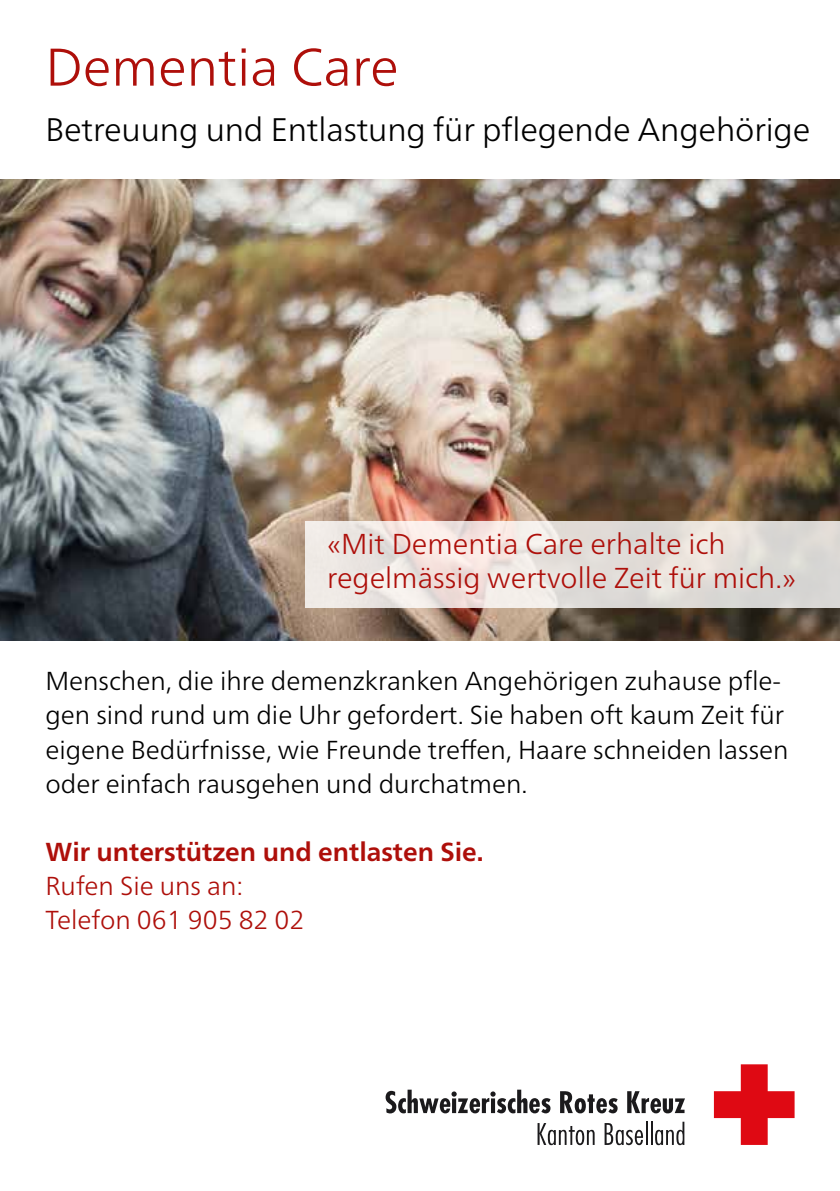
<style>
.page{position:relative;width:840px;height:1191px;background:#fff}
.page>*{position:absolute;margin:0;border:0;box-sizing:border-box;transform-origin:0 0}
.t1{font:300 53px "Frutiger Neue LT Pro";color:#ae0f0a}
.t2{font:300 32.6px "Frutiger Neue LT Pro";letter-spacing:-.005em;color:#000}
.t3{font:300 28.8px/34.6px "Frutiger Neue LT Pro";color:#ae0f0a}
.t4{font:300 26px/34px "Frutiger Neue LT Pro";color:#000}
.t5{font:700 26px "Frutiger Neue LT Pro";color:#ae0f0a}
.t6{font:300 26px/34px "Frutiger Neue LT Pro";color:#ae0f0a}
</style>
<div class="page">
<svg style="left:713px;top:1064px;width:81px;height:81px"></svg>
<svg style="left:385px;top:1089px;width:165px;height:24px"></svg>
<svg style="left:560px;top:1091px;width:57px;height:22px"></svg>
<svg style="left:627px;top:1091px;width:57px;height:22px"></svg>
<svg style="left:537px;top:1123px;width:57px;height:22px"></svg>
<svg style="left:604px;top:1123px;width:38px;height:22px"></svg>
<hr style="left:645px;top:1121px;width:2px;height:24px;background:#1b1a1c">
<hr style="left:650px;top:1121px;width:2px;height:24px;background:#1b1a1c">
<svg style="left:655px;top:1121px;width:29px;height:24px"></svg>
<img style="left:0;top:179px;width:839px;height:462px">
<svg style="left:305px;top:521px;width:534px;height:86px;background:#e7e1dc"></svg>
<h1 class="t1" style="left:45px;top:35px;width:354px">Dementia Care</h1>
<p class="t2" style="left:45px;top:110px;width:766px">Betreuung und Entlastung für pflegende Angehörige</p>
<p class="t3" style="left:327px;top:526px;width:470px">«Mit Dementia Care erhalte ich regelmässig wertvolle Zeit für mich.»</p>
<p class="t4" style="left:45px;top:664px;width:744px">Menschen, die ihre demenzkranken Angehörigen zuhause pfle&shy;gen sind rund um die Uhr gefordert. Sie haben oft kaum Zeit für eigene Bedürfnisse, wie Freunde treffen, Haare schneiden lassen oder einfach rausgehen und durchatmen.</p>
<p class="t5" style="left:45px;top:836px;width:439px">Wir unterstützen und entlasten Sie.</p>
<p class="t6" style="left:45px;top:868px;width:260px">Rufen Sie uns an:<br>Telefon 061 905 82 02</p>
</div>
